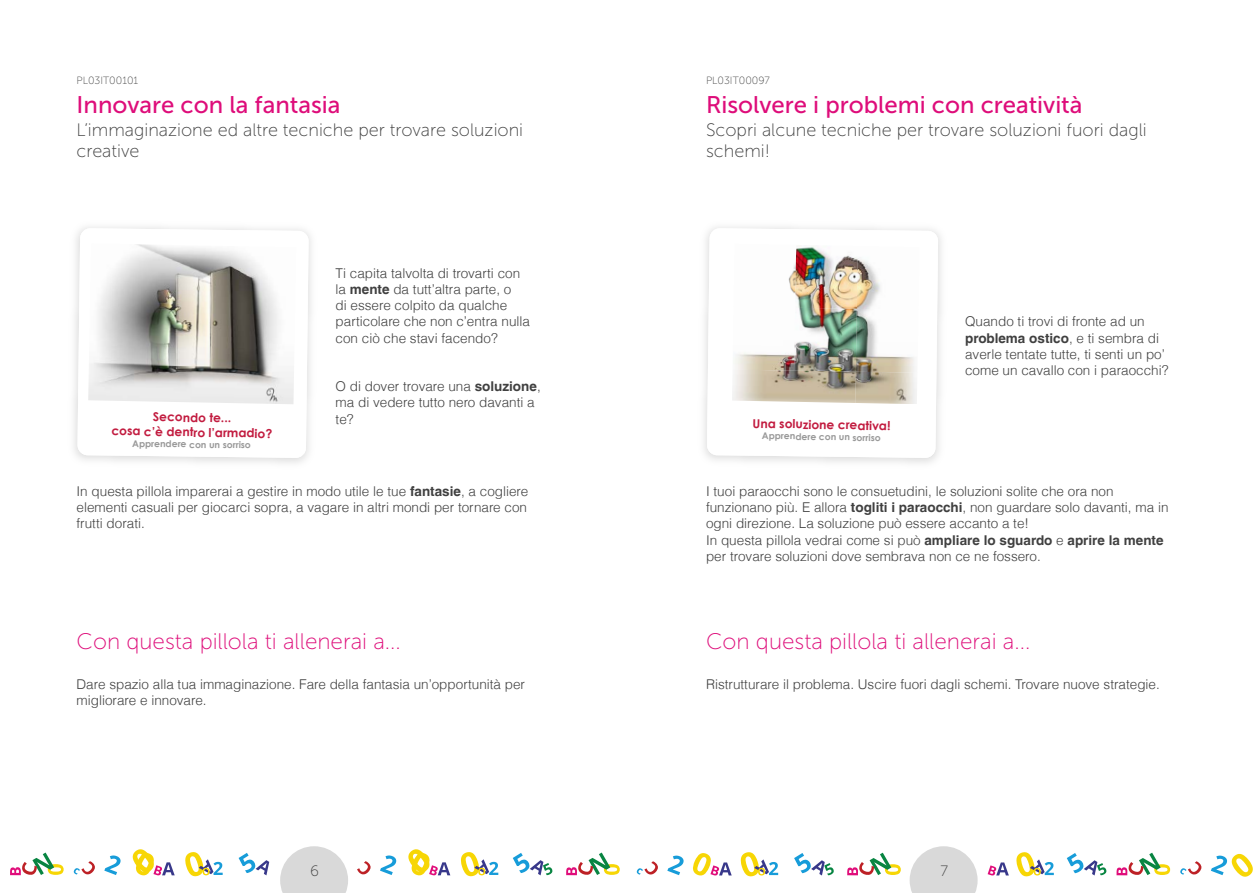
<style>
.page{position:relative;width:1259px;height:893px;background:#fff}
.page>*{position:absolute;margin:0;border:0;box-sizing:border-box;transform-origin:0 0}
.t1{font:24px "Museo Sans 500";color:#de0d7a}
.t2{font:22.5px "Museo Sans 100";color:#de0d7a}
.t3{font:18px/21.6px "Museo Sans 100";color:#404040}
.t4{font:15px "Museo Sans 100";color:#404040}
.t5{font:300 13.5px/16.2px "Helvetica LT";color:#404040}
.t6{font:700 12.3px "Century Gothic";color:#c21c40}
.t7{font:10.5px "Museo Sans 100";color:#404040}
.t8{font:700 9.3px "Century Gothic";color:#999}
.s1{font-weight:700}
</style>
<div class="page">
<svg style="left:909px;top:846px;width:68px;height:47px"></svg>
<svg style="left:1211px;top:853px;width:42px;height:24px"></svg>
<svg style="left:1180px;top:861px;width:21px;height:14px"></svg>
<svg style="left:1116px;top:853px;width:54px;height:22px"></svg>
<svg style="left:667px;top:856px;width:16px;height:19px"></svg>
<svg style="left:794px;top:853px;width:40px;height:22px"></svg>
<svg style="left:693px;top:853px;width:38px;height:23px"></svg>
<svg style="left:636px;top:861px;width:22px;height:14px"></svg>
<svg style="left:740px;top:852px;width:38px;height:25px"></svg>
<svg style="left:1066px;top:853px;width:40px;height:22px"></svg>
<svg style="left:987px;top:862px;width:22px;height:13px"></svg>
<svg style="left:1016px;top:852px;width:37px;height:25px"></svg>
<svg style="left:847px;top:853px;width:54px;height:22px"></svg>
<svg style="left:104px;top:855px;width:17px;height:20px"></svg>
<svg style="left:239px;top:853px;width:30px;height:22px"></svg>
<svg style="left:133px;top:849px;width:42px;height:27px"></svg>
<svg style="left:73px;top:861px;width:22px;height:13px"></svg>
<svg style="left:185px;top:852px;width:38px;height:25px"></svg>
<svg style="left:10px;top:852px;width:54px;height:23px"></svg>
<svg style="left:380px;top:855px;width:16px;height:20px"></svg>
<svg style="left:513px;top:853px;width:39px;height:22px"></svg>
<svg style="left:408px;top:849px;width:42px;height:27px"></svg>
<svg style="left:357px;top:861px;width:14px;height:13px"></svg>
<svg style="left:461px;top:852px;width:37px;height:25px"></svg>
<svg style="left:566px;top:852px;width:54px;height:23px"></svg>
<svg style="left:280px;top:846px;width:68px;height:47px"></svg>
<svg style="left:707px;top:228px;width:231px;height:230px"></svg>
<img style="left:733px;top:244px;width:125px;height:63px">
<img style="left:857px;top:246px;width:62px;height:64px">
<img style="left:732px;top:307px;width:125px;height:63px">
<img style="left:855px;top:309px;width:63px;height:95px">
<img style="left:732px;top:370px;width:124px;height:33px">
<svg style="left:77px;top:228px;width:232px;height:230px"></svg>
<img style="left:88px;top:243px;width:208px;height:161px">
<p class="t7" style="left:77px;top:75px;width:63px">PL03IT00101</p>
<h1 class="t1" style="left:77px;top:91px;width:265px">Innovare con la fantasia</h1>
<h3 class="t3" style="left:77px;top:119px;width:448px">L’immaginazione ed altre tecniche per trovare soluzioni creative</h3>
<p class="t5" style="left:336px;top:265px;width:196px">Ti capita talvolta di trovarti con la <span class="s1">mente</span> da tutt’altra parte, o<br>di essere colpito da qualche particolare che non c’entra nulla con ciò che stavi facendo?</p>
<p class="t5" style="left:336px;top:378px;width:207px">O di dover trovare una <span class="s1">soluzione</span>, ma di vedere tutto nero davanti a</p>
<p class="t6" style="left:153px;top:407px;width:80px;rotate:1deg">Secondo te...</p>
<p class="t5" style="left:336px;top:411px;width:20px">te?</p>
<p class="t6" style="left:112px;top:421px;width:162px;rotate:1deg">cosa c’è dentro l’armadio?</p>
<p class="t8" style="left:132px;top:436px;width:120px;rotate:1deg">Apprendere con un sorriso</p>
<p class="t5" style="left:77px;top:483px;width:453px;text-align:justify">In questa pillola imparerai a gestire in modo utile le tue <span class="s1">fantasie</span>, a cogliere elementi casuali per giocarci sopra, a vagare in altri mondi per tornare con frutti dorati.</p>
<p class="t7" style="left:706px;top:75px;width:65px">PL03IT00097</p>
<h1 class="t1" style="left:706px;top:91px;width:378px">Risolvere i problemi con creatività</h1>
<h3 class="t3" style="left:706px;top:119px;width:442px">Scopri alcune tecniche per trovare soluzioni fuori dagli schemi!</h3>
<p class="t6" style="left:753px;top:414px;width:139px;rotate:1deg">Una soluzione creativa!</p>
<p class="t8" style="left:762px;top:428px;width:120px;rotate:1deg">Apprendere con un sorriso</p>
<p class="t5" style="left:965px;top:313px;width:205px">Quando ti trovi di fronte ad un <span class="s1">problema ostico</span>, e ti sembra di averle tentate tutte, ti senti un po’ come un cavallo con i paraocchi?</p>
<p class="t5" style="left:706px;top:483px;width:464px">I tuoi paraocchi sono le consuetudini, le soluzioni solite che ora non funzionano più. E allora <span class="s1">togliti i paraocchi</span>, non guardare solo davanti, ma in ogni direzione. La soluzione può essere accanto a te!<br>In questa pillola vedrai come si può <span class="s1">ampliare lo sguardo</span> e <span class="s1">aprire la mente </span>per trovare soluzioni dove sembrava non ce ne fossero.</p>
<h2 class="t2" style="left:77px;top:629px;width:326px">Con questa pillola ti allenerai a...</h2>
<h2 class="t2" style="left:706px;top:629px;width:326px">Con questa pillola ti allenerai a...</h2>
<p class="t5" style="left:77px;top:676px;width:450px">Dare spazio alla tua immaginazione. Fare della fantasia un’opportunità per migliorare e innovare.</p>
<p class="t5" style="left:706px;top:676px;width:455px">Ristrutturare il problema. Uscire fuori dagli schemi. Trovare nuove strategie.</p>
<p class="t4" style="left:310px;top:862px;width:10px">6</p>
<p class="t4" style="left:940px;top:862px;width:9px">7</p>
</div>
